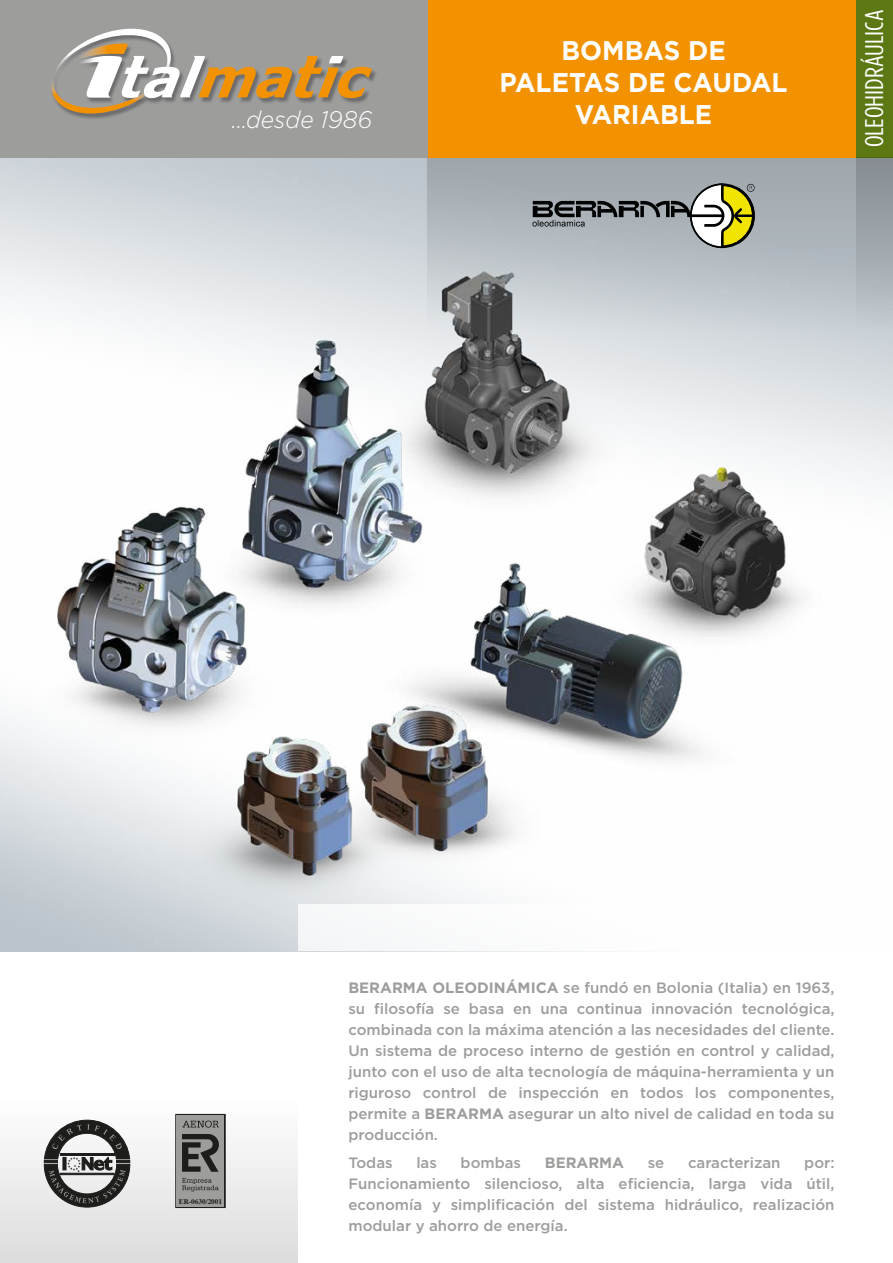
<style>
.page{position:relative;width:893px;height:1263px;background:#fff}
.page>*{position:absolute;margin:0;border:0;box-sizing:border-box;transform-origin:0 0}
.t1{font:700 27px/32.4px "Gotham";color:#fff;text-align:center;scale:.96 1}
.t2{font:25.5px "Gotham Condensed";color:#fff;scale:1.12 1}
.t3{font:italic 300 24px "Gotham";color:#fff;scale:.95 1}
.t4{font:500 15px/21px "Gotham";color:#9d9d9c;text-align:justify}
.t5{font:700 15px "Gotham";color:#9d9d9c}
.t6{font:700 7.2px "Times";color:#1d1d1b}
.s1{font-weight:700}
</style>
<div class="page">
<img style="left:0;top:158px;width:893px;height:793px">
<div style="left:298px;top:904px;width:595px;height:47px;background:#fff"></div>
<div style="left:0;top:1097px;width:298px;height:166px;background:linear-gradient(to bottom,#fff,#dddddc)"></div>
<svg style="left:427px;top:158px;width:429px;height:171px"></svg>
<div style="left:427px;top:0;width:429px;height:158px;background:#f39200"></div>
<img style="left:0;top:0;width:425px;height:177px">
<svg style="left:45px;top:29px;width:327px;height:91px"></svg>
<div style="left:856px;top:0;width:37px;height:158px;background:#5b7813"></div>
<div style="left:856px;top:158px;width:37px;height:171px;background:linear-gradient(to bottom,#838a8f,#c1c9cf)"></div>
<svg style="left:44px;top:1119px;width:87px;height:89px"></svg>
<div style="left:175px;top:1114px;width:51px;height:94px;border:2px solid #1d1d1b"></div>
<div style="left:177px;top:1115px;width:47px;height:82px;background:#9d9d9c"></div>
<div style="left:177px;top:1197px;width:47px;height:9px;background:#9d9d9c"></div>
<svg style="left:182px;top:1120px;width:37px;height:71px"></svg>
<svg style="left:532px;top:183px;width:223px;height:65px"></svg>
<h1 class="t1" style="left:500px;top:33px;width:301px">BOMBAS DE<br>PALETAS DE CAUDAL</h1>
<h3 class="t3" style="left:232px;top:106px;width:149px">...desde 1986</h3>
<h1 class="t1" style="left:575px;top:98px;width:145px">VARIABLE</h1>
<h2 class="t2" style="left:860px;top:147px;width:125px;rotate:-90deg">OLEOHIDRÁULICA</h2>
<p class="t6" style="left:179px;top:1195px;width:45px">ER-0630/2001</p>
<p class="t4" style="left:348px;top:976px;width:488px"><span class="s1">BERARMA OLEODINÁMICA</span> se fundó en Bolonia (Italia) en 1963, su filosofía se basa en una continua innovación tecnológica, combinada con la máxima atención a las necesidades del cliente.<br>Un sistema de proceso interno de gestión en control y calidad, junto con el uso de alta tecnología de máquina-herramienta y un riguroso control de inspección en todos los componentes, permite a <span class="s1">BERARMA</span> asegurar un alto nivel de calidad en toda su producción.</p>
<p class="t4" style="left:348px;top:1152px;width:46px">Todas</p>
<p class="t4" style="left:416px;top:1152px;width:22px">las</p>
<p class="t4" style="left:461px;top:1152px;width:62px">bombas</p>
<p class="t5" style="left:545px;top:1154px;width:81px">BERARMA</p>
<p class="t4" style="left:648px;top:1152px;width:18px">se</p>
<p class="t4" style="left:688px;top:1152px;width:94px">caracterizan</p>
<p class="t4" style="left:348px;top:1152px;width:488px;text-indent:456px">por:<br>Funcionamiento silencioso, alta eficiencia, larga vida útil, economía y simplificación del sistema hidráulico, realización modular y ahorro de energía.</p>
</div>
